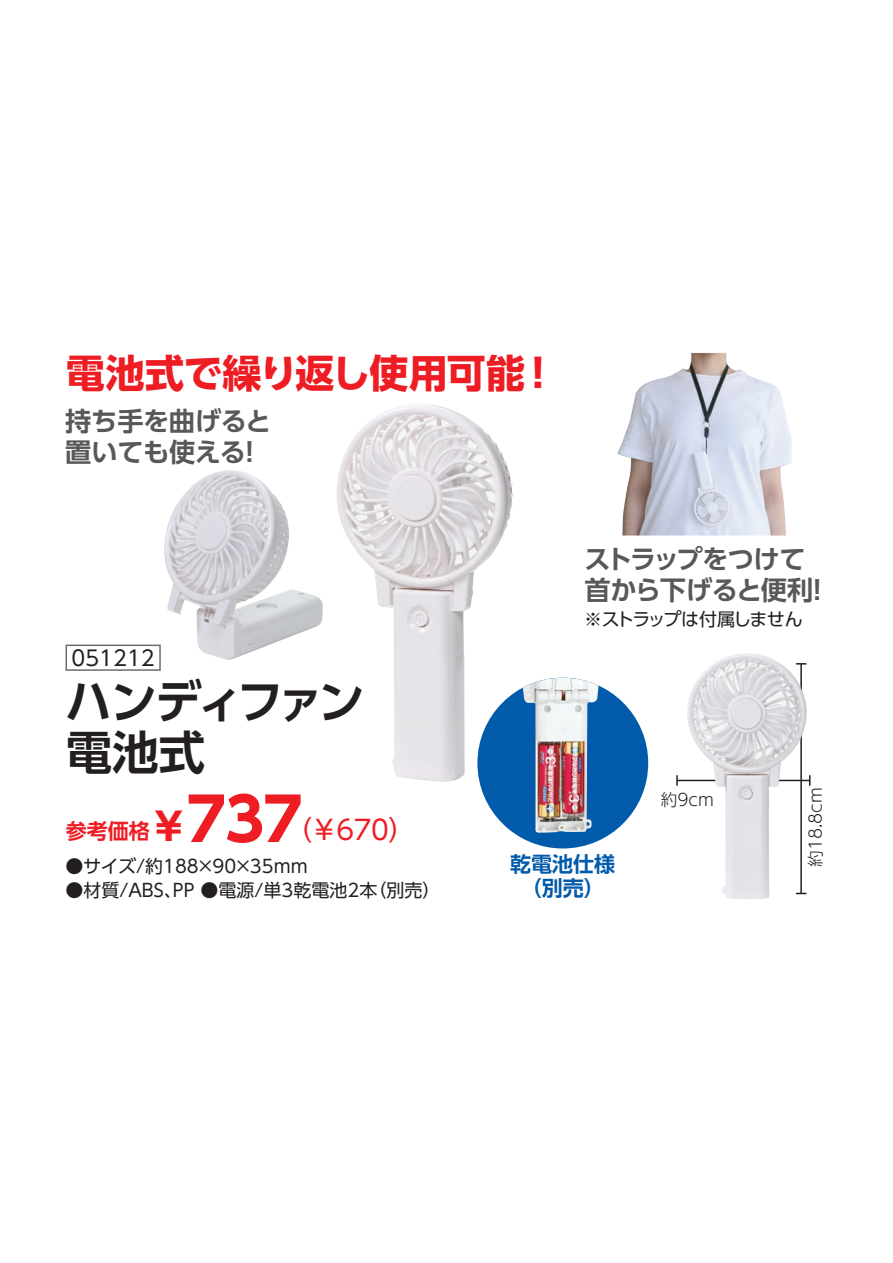
<style>
.page{position:relative;width:893px;height:1263px;background:#fff}
.page>*{position:absolute;margin:0;border:0;box-sizing:border-box;transform-origin:0 0}
.t1{font:700 46.35px/51px "UD Shin Go Pr 6 De";letter-spacing:-.07em;color:#231f20}
.t2{font:700 39px "UD Shin Go Pr 6";letter-spacing:-.02em;color:#ee1d23}
.t3{font:27px "UD Shin Go Pr 6";color:#ee1d23}
.t4{font:700 26.25px/31.3px "UD Shin Go Pr 6 De";letter-spacing:-.015em;color:#57585a}
.t5{font:700 21px/24px "UD Shin Go Pr 6 De";color:#015aaa;text-align:center}
.t6{font:21px "UD Shin Go Pr 6";color:#231f20}
.t7{font:18px "UD Shin Go Pr 6";color:#231f20}
.t8{font:18px "UD Shin Go Pr 6";letter-spacing:-.09em;color:#231f20}
.t9{font:300 16.8px "UD Shin Go Pr 6";color:#231f20}
.s1{font-family:"UD Shin Go Pr 6 De";font-weight:700;font-size:21px}
.s2{font-weight:700;font-size:37.95px}
.s3{font-weight:700;font-size:59.1px}
</style>
<div class="page">
<img style="left:617px;top:353px;width:175px;height:182px">
<img style="left:164px;top:470px;width:159px;height:190px">
<img style="left:337px;top:404px;width:176px;height:378px">
<svg style="left:676px;top:775px;width:2px;height:11px"></svg>
<hr style="left:677px;top:780px;width:133px;height:1px;background:#231f20">
<img style="left:686px;top:653px;width:125px;height:246px">
<div style="left:477px;top:678px;width:171px;height:170px;background:#015aaa;border-radius:50%"></div>
<img style="left:523px;top:678px;width:76px;height:155px">
<div style="left:66px;top:644px;width:95px;height:27px;border:2px solid #6c6d70"></div>
<h2 class="t2" style="left:66px;top:341px;width:493px">電池式で繰り返し使用可能！</h2>
<h3 class="t4" style="left:65px;top:404px;width:208px">持ち手を曲げると置いても使える！</h3>
<p class="t6" style="left:72px;top:641px;width:85px">051212</p>
<h1 class="t1" style="left:66px;top:675px;width:301px">ハンディファン電池式</h1>
<h3 class="t4" style="left:584px;top:542px;width:247px">ストラップをつけて首から下げると便利！</h3>
<p class="t8" style="left:584px;top:604px;width:220px">※ストラップは付属しません</p>
<h3 class="t3" style="left:66px;top:808px;width:351px"><span class="s1">参考価格</span><span class="s2">￥</span><span class="s3">737</span>（￥670）</h3>
<p class="t7" style="left:65px;top:852px;width:244px">●サイズ/約188×90×35mm</p>
<p class="t7" style="left:65px;top:876px;width:376px">●材質/ABS、PP ●電源/単3乾電池2本（別売）</p>
<p class="t5" style="left:510px;top:851px;width:106px">乾電池仕様（別売）</p>
<p class="t9" style="left:661px;top:786px;width:55px">約9cm</p>
<p class="t9" style="left:802px;top:867px;width:81px;rotate:-90deg">約18.8cm</p>
</div>
